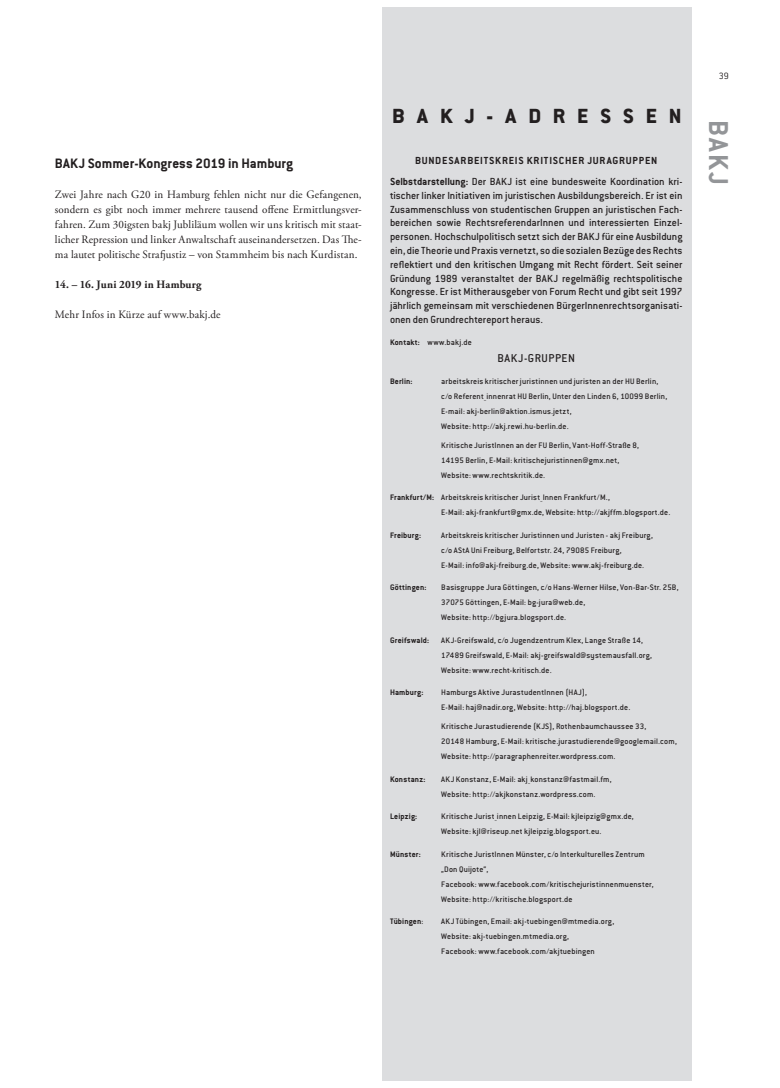
<style>
.page{position:relative;width:780px;height:1088px;background:#fff}
.page>*{position:absolute;margin:0;border:0;box-sizing:border-box;transform-origin:0 0}
.t1{font:700 30px "Conduit ITC";color:#939598}
.t2{font:800 22.5px "Conduit ITC";letter-spacing:.53em;color:#231f20}
.t3{font:700 15px "Conduit ITC";letter-spacing:-.005em;color:#231f20}
.t4{font:500 12.5px "Conduit ITC";letter-spacing:.045em;color:#231f20}
.t5{font:500 11.25px/13.8px "Conduit ITC";color:#231f20;text-align:justify}
.t6{font:11.25px/15px "Adobe Garamond Pro";letter-spacing:.015em;color:#231f20;text-align:justify}
.t7{font:700 11.25px/21.2px "Conduit ITC";letter-spacing:.07em;color:#231f20;text-align:center}
.t8{font:700 11.25px "Adobe Garamond Pro";letter-spacing:.01em;color:#231f20}
.t9{font:300 10px "Conduit ITC";color:#231f20}
.t10{font:500 8.75px/15px "Conduit ITC";letter-spacing:.02em;color:#231f20}
.t11{font:700 8.75px "Conduit ITC";letter-spacing:.015em;color:#231f20}
.s1{font-weight:500}
.s2{font-weight:700}
</style>
<div class="page">
<div style="left:382px;top:7px;width:309px;height:1074px;background:#dcdddf"></div>
<h3 class="t3" style="left:55px;top:154px;width:240px">BAKJ Sommer-Kongress 2019 in Hamburg</h3>
<p class="t6" style="left:55px;top:187px;width:308px">Zwei Jahre nach G20 in Hamburg fehlen nicht nur die Gefangenen, sondern es gibt noch immer mehrere tausend offene Ermittlungsver&shy;fahren. Zum 30igsten bakj Jubliläum wollen wir uns kritisch mit staat&shy;licher Repression und linker Anwaltschaft auseinandersetzen. Das The&shy;ma lautet politische Strafjustiz – von Stammheim bis nach Kurdistan.</p>
<p class="t8" style="left:55px;top:278px;width:148px">14. – 16. Juni 2019 in Hamburg</p>
<p class="t6" style="left:55px;top:307px;width:167px">Mehr Infos in Kürze auf www.bakj.de</p>
<h2 class="t2" style="left:392px;top:102px;width:291px">BAKJ-ADRESSEN</h2>
<p class="t7" style="left:390px;top:149px;width:294px">BUNDESARBEITSKREIS KRITISCHER JURAGRUPPEN<br>Selbstdarstellung: <span class="s1">Der BAKJ ist eine bundesweite Koordination kri-</span></p>
<p class="t5" style="left:390px;top:188px;width:294px">tischer linker Initiativen im juristischen Ausbildungsbereich. Er ist ein Zusammenschluss von studentischen Gruppen an juristischen Fach&shy;bereichen sowie RechtsreferendarInnen und interessierten Einzel&shy;personen. Hochschulpolitisch setzt sich der BAKJ für eine Ausbildung ein, die Theorie und Praxis vernetzt, so die sozialen Bezüge des Rechts reflektiert und den kritischen Umgang mit Recht fördert. Seit seiner Gründung 1989 veranstaltet der BAKJ regelmäßig rechtspolitische Kongresse. Er ist Mitherausgeber von Forum Recht und gibt seit 1997 jährlich gemeinsam mit verschiedenen BürgerInnenrechtsorganisati&shy;onen den Grundrechtereport heraus.</p>
<p class="t10" style="left:390px;top:335px;width:83px"><span class="s2">Kontakt:</span> www.bakj.de</p>
<h3 class="t4" style="left:497px;top:350px;width:79px">BAKJ-GRUPPEN</h3>
<p class="t11" style="left:390px;top:376px;width:24px">Berlin:</p>
<p class="t10" style="left:441px;top:373px;width:227px">arbeitskreis kritischer juristinnen und juristen an der HU Berlin, c/o Referent_innenrat HU Berlin, Unter den Linden 6, 10099 Berlin, E-mail: akj-berlin@aktion.ismus.jetzt,<br>Website: http://akj.rewi.hu-berlin.de.</p>
<p class="t10" style="left:441px;top:437px;width:199px">Kritische JuristInnen an der FU Berlin, Vant-Hoff-Straße 8,<br>14195 Berlin, E-Mail: kritischejuristinnen@gmx.net,<br>Website: www.rechtskritik.de.</p>
<p class="t10" style="left:441px;top:490px;width:230px;text-indent:-51px"><span class="s2">Frankfurt/M:</span> Arbeitskreis kritischer Jurist_Innen Frankfurt/M.,<br>E-Mail: akj-frankfurt@gmx.de, Website: http://akjffm.blogsport.de.</p>
<p class="t11" style="left:390px;top:530px;width:33px">Freiburg:</p>
<p class="t10" style="left:441px;top:527px;width:213px">Arbeitskreis kritischer Juristinnen und Juristen - akj Freiburg, c/o AStA Uni Freiburg, Belfortstr. 24, 79085 Freiburg,<br>E-Mail: info@akj-freiburg.de, Website: www.akj-freiburg.de.</p>
<p class="t11" style="left:390px;top:582px;width:38px">Göttingen:</p>
<p class="t10" style="left:441px;top:580px;width:239px">Basisgruppe Jura Göttingen, c/o Hans-Werner Hilse, Von-Bar-Str. 25B,<br>37075 Göttingen, E-Mail: bg-jura@web.de,<br>Website: http://bgjura.blogsport.de.</p>
<p class="t11" style="left:390px;top:635px;width:41px">Greifswald:</p>
<p class="t10" style="left:441px;top:632px;width:212px">AKJ-Greifswald, c/o Jugendzentrum Klex, Lange Straße 14,<br>17489 Greifswald, E-Mail: akj-greifswald@systemausfall.org,<br>Website: www.recht-kritisch.de.</p>
<p class="t11" style="left:390px;top:687px;width:35px">Hamburg:</p>
<p class="t10" style="left:441px;top:685px;width:190px">Hamburgs Aktive JurastudentInnen (HAJ),<br>E-Mail: haj@nadir.org, Website: http://haj.blogsport.de.</p>
<p class="t10" style="left:441px;top:718px;width:237px">Kritische Jurastudierende (KJS), Rothenbaumchaussee 33,<br>20148 Hamburg, E-Mail: kritische.jurastudierende@googlemail.com,<br>Website: http://paragraphenreiter.wordpress.com.</p>
<p class="t11" style="left:390px;top:773px;width:37px">Konstanz:</p>
<p class="t10" style="left:441px;top:771px;width:172px">AKJ Konstanz, E-Mail: akj_konstanz@fastmail.fm,<br>Website: http://akjkonstanz.wordpress.com.</p>
<p class="t11" style="left:390px;top:811px;width:29px">Leipzig:</p>
<p class="t10" style="left:441px;top:808px;width:194px">Kritische Jurist_innen Leipzig, E-Mail: kjleipzig@gmx.de,<br>Website: kjl@riseup.net kjleipzig.blogsport.eu.</p>
<p class="t11" style="left:390px;top:848px;width:32px">Münster:</p>
<p class="t10" style="left:441px;top:846px;width:214px">Kritische JuristInnen Münster, c/o Interkulturelles Zentrum „Don Quijote“,<br>Facebook: www.facebook.com/kritischejuristinnenmuenster, Website: http://kritische.blogsport.de</p>
<p class="t11" style="left:390px;top:916px;width:35px">Tübingen<span class="s1">:</span></p>
<p class="t10" style="left:441px;top:913px;width:174px">AKJ Tübingen, Email: akj-tuebingen@mtmedia.org,<br>Website: akj-tuebingen.mtmedia.org,<br>Facebook: www.facebook.com/akjtuebingen</p>
<p class="t9" style="left:718px;top:69px;width:9px">39</p>
<h1 class="t1" style="left:736px;top:120px;width:66px;rotate:90deg">BAKJ</h1>
</div>
